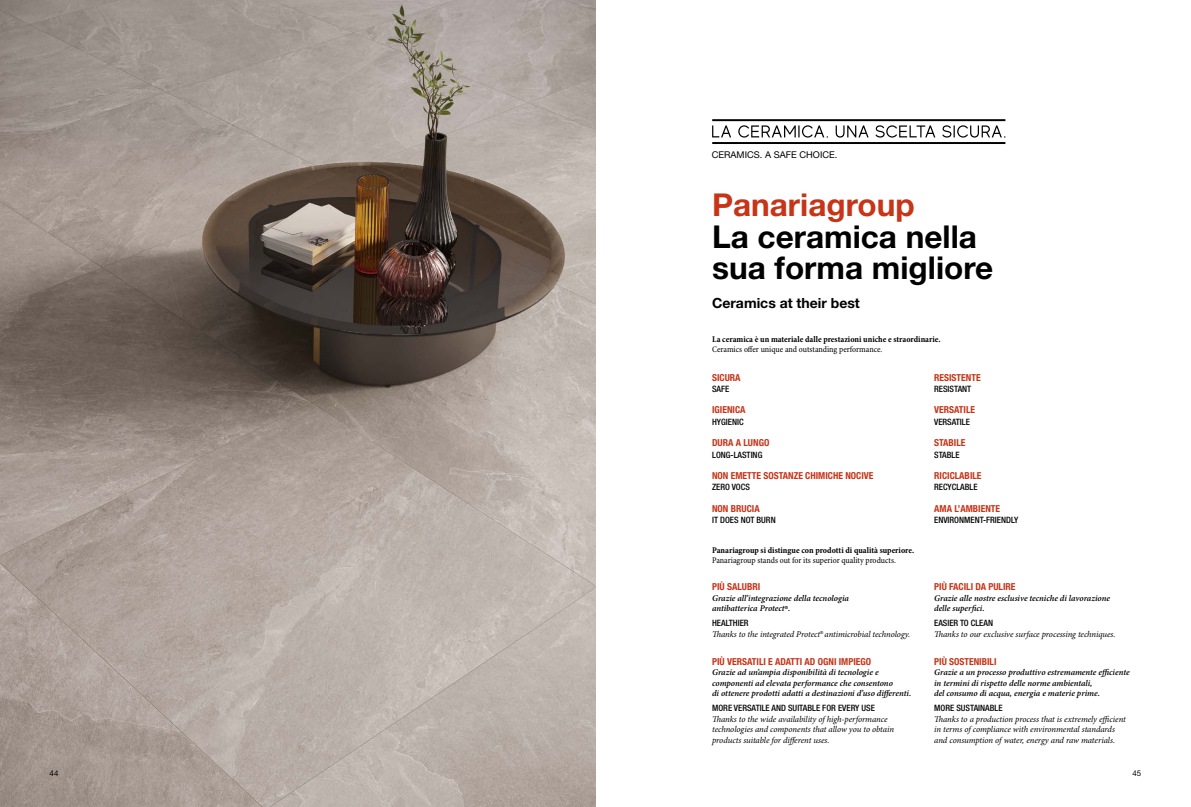
<style>
.page{position:relative;width:1191px;height:807px;background:#fff}
.page>*{position:absolute;margin:0;border:0;box-sizing:border-box;transform-origin:0 0}
.t1{font:700 31.5px/31.5px "Helvetica Neue LT Std";color:#000}
.t2{font:700 31.5px "Helvetica Neue LT Std";color:#c73417}
.t3{font:700 14px "Helvetica Neue LT Std";color:#000}
.t4{font:700 condensed 9.62px "Helvetica Neue LT Std";color:#c73417}
.t5{font:9.36px "Helvetica Neue LT Std";color:#000}
.t6{font:italic 600 8.75px/10.5px "Minion Pro";letter-spacing:-.005em;color:#000}
.t7{font:italic 8.75px/10.5px "Minion Pro";letter-spacing:-.01em;color:#000}
.t8{font:500 condensed 8.75px "Helvetica Neue LT Std";color:#000}
.t9{font:700 condensed 8.75px "Minion Pro";color:#000}
.t10{font:condensed 8.75px "Minion Pro";letter-spacing:-.005em;color:#000}
.t11{font:7.88px "Helvetica Neue LT Std";color:#000}
</style>
<div class="page">
<img style="left:0;top:0;width:595px;height:806px">
<hr style="left:712px;top:119px;width:293px;height:2px;background:#000">
<hr style="left:712px;top:142px;width:293px;height:2px;background:#000">
<svg style="left:712px;top:125px;width:293px;height:13px"></svg>
<p class="t5" style="left:711px;top:149px;width:127px">CERAMICS. A SAFE CHOICE.</p>
<h1 class="t2" style="left:712px;top:185px;width:204px">Panariagroup</h1>
<h1 class="t1" style="left:712px;top:220px;width:282px">La ceramica nella sua forma migliore</h1>
<h2 class="t3" style="left:712px;top:294px;width:149px">Ceramics at their best</h2>
<p class="t9" style="left:712px;top:332px;width:230px">La ceramica è un materiale dalle prestazioni uniche e straordinarie.</p>
<p class="t10" style="left:712px;top:344px;width:172px">Ceramics offer unique and outstanding performance.</p>
<p class="t4" style="left:712px;top:371px;width:30px">SICURA</p>
<p class="t8" style="left:712px;top:383px;width:19px">SAFE</p>
<p class="t4" style="left:712px;top:404px;width:35px">IGIENICA</p>
<p class="t8" style="left:712px;top:416px;width:33px">HYGIENIC</p>
<p class="t4" style="left:712px;top:436px;width:59px">DURA A LUNGO</p>
<p class="t8" style="left:712px;top:449px;width:52px">LONG-LASTING</p>
<p class="t4" style="left:712px;top:469px;width:163px">NON EMETTE SOSTANZE CHIMICHE NOCIVE</p>
<p class="t8" style="left:712px;top:481px;width:39px">ZERO VOCS</p>
<p class="t4" style="left:712px;top:502px;width:49px">NON BRUCIA</p>
<p class="t8" style="left:712px;top:514px;width:65px">IT DOES NOT BURN</p>
<p class="t9" style="left:712px;top:543px;width:204px">Panariagroup si distingue con prodotti di qualità superiore.</p>
<p class="t10" style="left:712px;top:555px;width:185px">Panariagroup stands out for its superior quality products.</p>
<p class="t4" style="left:712px;top:580px;width:50px">PIÙ SALUBRI</p>
<p class="t6" style="left:712px;top:592px;width:138px">Grazie all’integrazione della tecnologia antibatterica Protect<sup>®</sup>.</p>
<p class="t8" style="left:712px;top:617px;width:38px">HEALTHIER</p>
<p class="t7" style="left:712px;top:628px;width:200px">Thanks to the integrated Protect<sup>®</sup> antimicrobial technology.</p>
<p class="t4" style="left:712px;top:655px;width:161px">PIÙ VERSATILI E ADATTI AD OGNI IMPIEGO</p>
<p class="t6" style="left:712px;top:667px;width:201px">Grazie ad un’ampia disponibilità di tecnologie e componenti ad elevata performance che consentono<br>di ottenere prodotti adatti a destinazioni d’uso differenti.</p>
<p class="t8" style="left:712px;top:702px;width:164px">MORE VERSATILE AND SUITABLE FOR EVERY USE</p>
<p class="t7" style="left:712px;top:713px;width:183px">Thanks to the wide availability of high-performance technologies and components that allow you to obtain products suitable for different uses.</p>
<p class="t4" style="left:934px;top:371px;width:48px">RESISTENTE</p>
<p class="t8" style="left:934px;top:383px;width:39px">RESISTANT</p>
<p class="t4" style="left:934px;top:404px;width:42px">VERSATILE</p>
<p class="t8" style="left:934px;top:416px;width:37px">VERSATILE</p>
<p class="t4" style="left:934px;top:436px;width:33px">STABILE</p>
<p class="t8" style="left:934px;top:449px;width:27px">STABLE</p>
<p class="t4" style="left:934px;top:469px;width:49px">RICICLABILE</p>
<p class="t8" style="left:934px;top:481px;width:45px">RECYCLABLE</p>
<p class="t4" style="left:934px;top:502px;width:67px">AMA L’AMBIENTE</p>
<p class="t8" style="left:934px;top:514px;width:86px">ENVIRONMENT-FRIENDLY</p>
<p class="t4" style="left:934px;top:580px;width:83px">PIÙ FACILI DA PULIRE</p>
<p class="t6" style="left:934px;top:592px;width:177px">Grazie alle nostre esclusive tecniche di lavorazione delle superfici.</p>
<p class="t8" style="left:934px;top:617px;width:60px">EASIER TO CLEAN</p>
<p class="t7" style="left:934px;top:628px;width:183px">Thanks to our exclusive surface processing techniques.</p>
<p class="t4" style="left:934px;top:655px;width:64px">PIÙ SOSTENIBILI</p>
<p class="t6" style="left:934px;top:667px;width:197px">Grazie a un processo produttivo estremamente efficiente in termini di rispetto delle norme ambientali,<br>del consumo di acqua, energia e materie prime.</p>
<p class="t8" style="left:934px;top:702px;width:70px">MORE SUSTAINABLE</p>
<p class="t7" style="left:934px;top:713px;width:193px">Thanks to a production process that is extremely efficient in terms of compliance with environmental standards and consumption of water, energy and raw materials.</p>
<p class="t11" style="left:50px;top:768px;width:10px">44</p>
<p class="t11" style="left:1132px;top:768px;width:10px">45</p>
</div>
